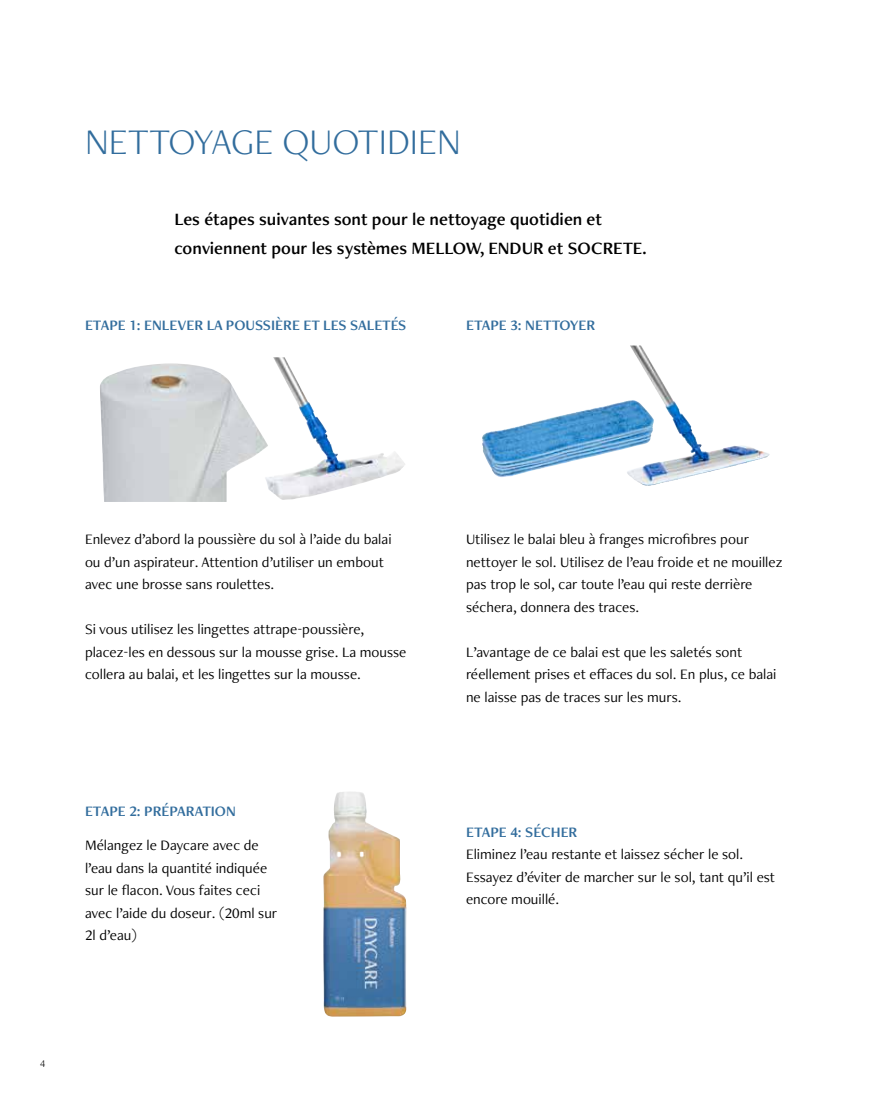
<style>
.page{position:relative;width:893px;height:1106px;background:#fff}
.page>*{position:absolute;margin:0;border:0;box-sizing:border-box;transform-origin:0 0}
.t1{font:300 37.5px "Freight Neo Pro";color:#326d9d}
.t2{font:18px/28.5px "Freight Neo Pro Semi";color:#000}
.t3{font:15px/22.5px "Freight Neo Pro";color:#000}
.t4{font:15px "Freight Neo Pro Semi";color:#326d9d}
.t5{font:300 10.5px "Freight Neo Pro";color:#000}
</style>
<div class="page">
<img style="left:100px;top:363px;width:164px;height:139px">
<img style="left:264px;top:357px;width:141px;height:143px">
<img style="left:323px;top:792px;width:84px;height:224px">
<img style="left:627px;top:345px;width:68px;height:131px">
<img style="left:602px;top:400px;width:29px;height:7px">
<h1 class="t1" style="left:85px;top:116px;width:377px">NETTOYAGE QUOTIDIEN</h1>
<p class="t2" style="left:174px;top:205px;width:474px">Les étapes suivantes sont pour le nettoyage quotidien et conviennent pour les systèmes MELLOW, ENDUR et SOCRETE.</p>
<p class="t4" style="left:85px;top:314px;width:323px">ETAPE 1: ENLEVER LA POUSSIÈRE ET LES SALETÉS</p>
<p class="t4" style="left:466px;top:314px;width:131px">ETAPE 3: NETTOYER</p>
<p class="t3" style="left:85px;top:527px;width:308px">Enlevez d’abord la poussière du sol à l’aide du balai ou d’un aspirateur. Attention d’utiliser un embout avec une brosse sans roulettes.</p>
<p class="t3" style="left:85px;top:617px;width:323px">Si vous utilisez les lingettes attrape-poussière, placez-les en dessous sur la mousse grise. La mousse collera au balai, et les lingettes sur la mousse.</p>
<p class="t4" style="left:85px;top:800px;width:152px">ETAPE 2: PRÉPARATION</p>
<p class="t3" style="left:85px;top:833px;width:194px">Mélangez le Daycare avec de l’eau dans la quantité indiquée sur le flacon. Vous faites ceci avec l’aide du doseur. (20ml sur<br>2l d’eau)</p>
<p class="t5" style="left:40px;top:1056px;width:7px">4</p>
<p class="t3" style="left:466px;top:527px;width:318px">Utilisez le balai bleu à franges microfibres pour nettoyer le sol. Utilisez de l’eau froide et ne mouillez pas trop le sol, car toute l’eau qui reste derrière séchera, donnera des traces.</p>
<p class="t3" style="left:466px;top:640px;width:312px">L’avantage de ce balai est que les saletés sont réellement prises et effaces du sol. En plus, ce balai ne laisse pas de traces sur les murs.</p>
<p class="t4" style="left:466px;top:821px;width:113px">ETAPE 4: SÉCHER</p>
<p class="t3" style="left:466px;top:842px;width:310px">Eliminez l’eau restante et laissez sécher le sol.<br>Essayez d’éviter de marcher sur le sol, tant qu’il est encore mouillé.</p>
</div>
